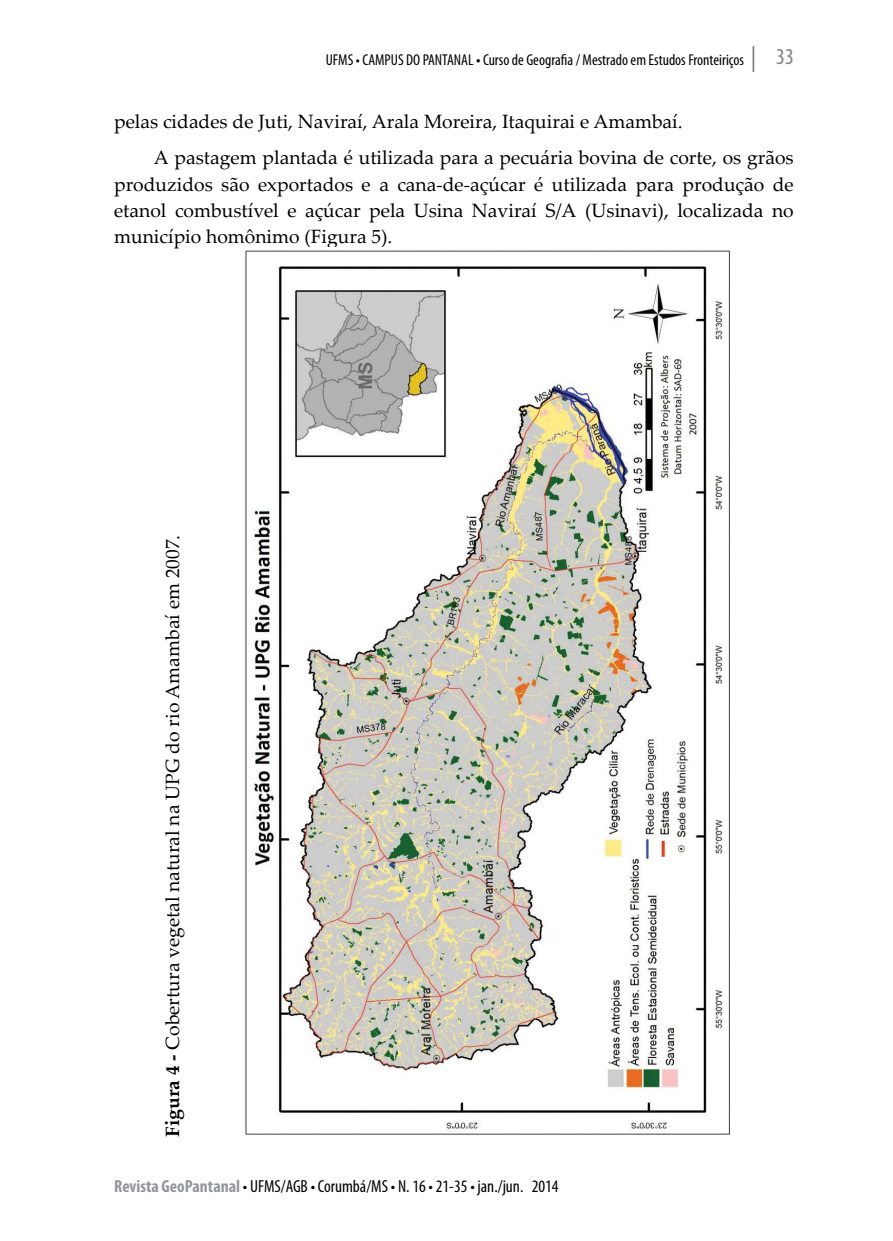
<style>
.page{position:relative;width:893px;height:1241px;background:#fff}
.page>*{position:absolute;margin:0;border:0;box-sizing:border-box;transform-origin:0 0}
.t1{font:condensed 22.75px "Myriad Pro";color:#808285}
.t2{font:19.25px/26.2px "Palatino Linotype";color:#000}
.t3{font:condensed 17.5px "Myriad Pro";color:#000}
.t4{font:condensed 15.75px "Myriad Pro";color:#000}
.s1{font-weight:700}
.s2{font-weight:700;color:#939598}
</style>
<div class="page">
<hr style="left:752px;top:46px;width:2px;height:26px;background:#808285">
<img style="left:245px;top:249px;width:485px;height:885px">
<p class="t4" style="left:326px;top:51px;width:420px">UFMS • CAMPUS DO PANTANAL <span class="s1">•</span> Curso de Geografia / Mestrado em Estudos Fronteiriços</p>
<p class="t1" style="left:776px;top:44px;width:19px">33</p>
<p class="t2" style="left:154px;top:103px;width:641px;line-height:36.2px;text-indent:-40px">pelas cidades de Juti, Naviraí, Arala Moreira, Itaquirai e Amambaí.<br>A pastagem plantada é utilizada para a pecuária bovina de corte, os grãos</p>
<p class="t2" style="left:114px;top:170px;width:681px;text-align:justify">produzidos são exportados e a cana-de-açúcar é utilizada para produção de etanol combustível e açúcar pela Usina Naviraí S/A (Usinavi), localizada no município homônimo (Figura 5).</p>
<p class="t2" style="left:159px;top:1136px;width:603px;rotate:-90deg"><span class="s1">Figura 4 -</span> Cobertura vegetal natural na UPG do rio Amambaí em 2007.</p>
<p class="t3" style="left:114px;top:1176px;width:446px"><span class="s2">Revista GeoPantanal</span> • UFMS/AGB • Corumbá/MS • N. 16 • 21-35 • jan./jun. 2014</p>
</div>
